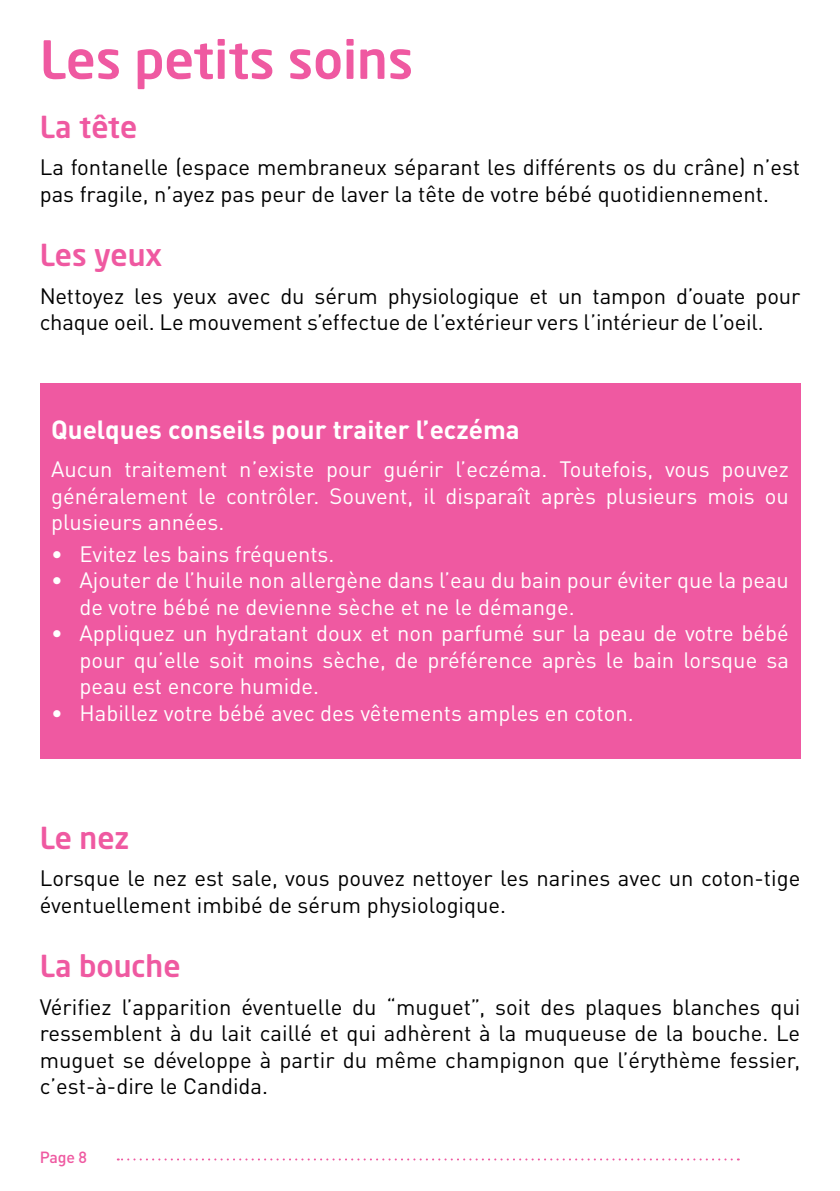
<style>
.page{position:relative;width:840px;height:1191px;background:#fff}
.page>*{position:absolute;margin:0;border:0;box-sizing:border-box;transform-origin:0 0}
.t1{font:52px "Neo Sans Std Medium TR";color:#ef59a1}
.t2{font:30px "Neo Sans Std Medium TR";color:#ef59a1}
.t3{font:700 26px "DIN Pro";color:#fff}
.t4{font:22px/26.4px "DIN Pro";color:#000}
.t5{font:22px/26.4px "DIN Pro";color:#fff;text-align:justify}
.t6{font:500 16px "DIN Pro";color:#ef59a1}
</style>
<div class="page">
<svg style="left:118px;top:1158px;width:613px;height:2px"></svg>
<div style="left:40px;top:383px;width:759px;height:375px;background:#ef59a1"></div>
<h1 class="t1" style="left:40px;top:27px;width:375px">Les petits soins</h1>
<h2 class="t2" style="left:40px;top:108px;width:99px">La tête</h2>
<p class="t4" style="left:40px;top:152px;width:761px">La fontanelle (espace membraneux séparant les différents os du crâne) n’est pas fragile, n’ayez pas peur de laver la tête de votre bébé quotidiennement.</p>
<h2 class="t2" style="left:40px;top:236px;width:124px">Les yeux</h2>
<p class="t4" style="left:40px;top:280px;width:761px">Nettoyez les yeux avec du sérum physiologique et un tampon d’ouate pour chaque oeil. Le mouvement s’effectue de l’extérieur vers l’intérieur de l’oeil.</p>
<p class="t3" style="left:51px;top:408px;width:470px">Quelques conseils pour traiter l’eczéma</p>
<p class="t5" style="left:51px;top:454px;width:739px">Aucun traitement n’existe pour guérir l’eczéma. Toutefois, vous pouvez généralement le contrôler. Souvent, il disparaît après plusieurs mois ou plusieurs années.</p>
<p class="t5" style="left:51px;top:539px;width:285px">• Evitez les bains fréquents.</p>
<p class="t5" style="left:79px;top:565px;width:710px;text-indent:-28px">• Ajouter de l’huile non allergène dans l’eau du bain pour éviter que la peau de votre bébé ne devienne sèche et ne le démange.</p>
<p class="t5" style="left:79px;top:618px;width:710px;text-indent:-28px">• Appliquez un hydratant doux et non parfumé sur la peau de votre bébé pour qu’elle soit moins sèche, de préférence après le bain lorsque sa peau est encore humide.</p>
<p class="t5" style="left:51px;top:697px;width:583px">• Habillez votre bébé avec des vêtements amples en coton.</p>
<h2 class="t2" style="left:40px;top:818px;width:91px">Le nez</h2>
<p class="t4" style="left:40px;top:863px;width:761px">Lorsque le nez est sale, vous pouvez nettoyer les narines avec un coton-tige éventuellement imbibé de sérum physiologique.</p>
<h2 class="t2" style="left:40px;top:947px;width:142px">La bouche</h2>
<p class="t4" style="left:40px;top:991px;width:761px;text-align:justify">Vérifiez l’apparition éventuelle du “muguet”, soit des plaques blanches qui ressemblent à du lait caillé et qui adhèrent à la muqueuse de la bouche. Le muguet se développe à partir du même champignon que l’érythème fessier, c’est-à-dire le Candida.</p>
<p class="t6" style="left:40px;top:1144px;width:49px">Page 8</p>
</div>
